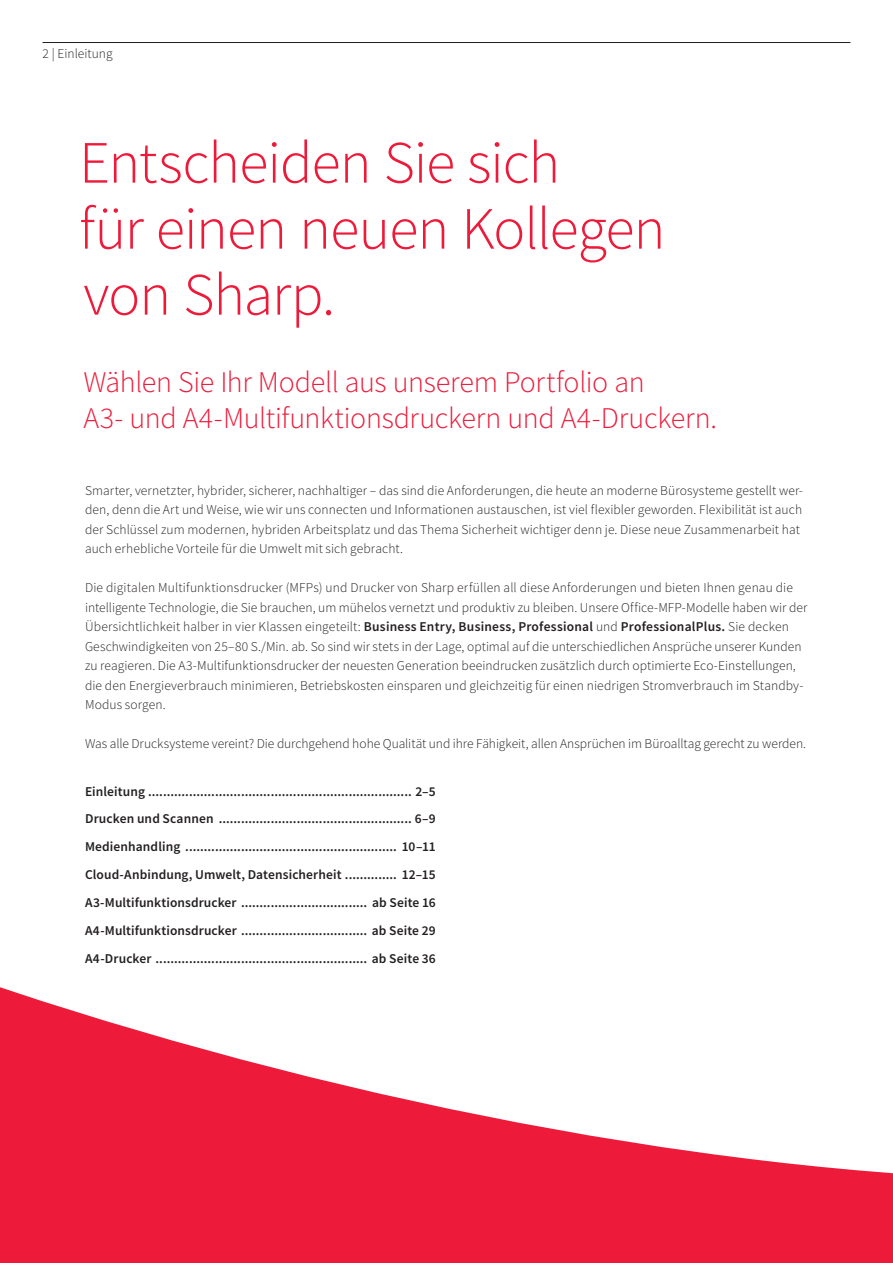
<style>
.page{position:relative;width:893px;height:1263px;background:#fff}
.page>*{position:absolute;margin:0;border:0;box-sizing:border-box;transform-origin:0 0}
.t1{font:300 60px/66px "Source Sans Pro";letter-spacing:-.015em;color:#ed1a3a}
.t2{font:300 30px/36px "Source Sans Pro";letter-spacing:-.01em;color:#ed1a3a}
.t3{font:300 13.5px/19.5px "Source Sans Pro";letter-spacing:.005em;color:#231f20}
.t4{font:600 13.5px/27.9px "Source Sans Pro";letter-spacing:.005em;color:#231f20;text-align:justify}
.s1{font-weight:600}
</style>
<div class="page">
<svg style="left:0;top:987px;width:893px;height:276px;fill:#ed1a3a"></svg>
<hr style="left:43px;top:42px;width:807px;height:1px;background:#231f20">
<p class="t3" style="left:43px;top:44px;width:72px">2 | Einleitung</p>
<h1 class="t1" style="left:79px;top:130px;width:588px">Entscheiden Sie sich<br>für einen neuen Kollegen von Sharp.</h1>
<h2 class="t2" style="left:83px;top:365px;width:635px">Wählen Sie Ihr Modell aus unserem Portfolio an<br>A3- und A4-Multifunktionsdruckern und A4-Druckern.</h2>
<p class="t3" style="left:85px;top:480px;width:719px">Smarter, vernetzter, hybrider, sicherer, nachhaltiger – das sind die Anforderungen, die heute an moderne Bürosysteme gestellt wer&shy;den, denn die Art und Weise, wie wir uns connecten und Informationen austauschen, ist viel flexibler geworden. Flexibilität ist auch der Schlüssel zum modernen, hybriden Arbeitsplatz und das Thema Sicherheit wichtiger denn je. Diese neue Zusammenarbeit hat auch erhebliche Vorteile für die Umwelt mit sich gebracht.</p>
<p class="t3" style="left:85px;top:578px;width:724px">Die digitalen Multifunktionsdrucker (MFPs) und Drucker von Sharp erfüllen all diese Anforderungen und bieten Ihnen genau die intelligente Technologie, die Sie brauchen, um mühelos vernetzt und produktiv zu bleiben. Unsere Office-MFP-Modelle haben wir der Übersichtlichkeit halber in vier Klassen eingeteilt: <span class="s1">Business Entry, Business, Professional</span> und <span class="s1">ProfessionalPlus.</span> Sie decken Geschwindigkeiten von 25–80 S./Min. ab. So sind wir stets in der Lage, optimal auf die unterschiedlichen Ansprüche unserer Kunden zu reagieren. Die A3-Multifunktionsdrucker der neuesten Generation beeindrucken zusätzlich durch optimierte Eco-Einstellungen, die den Energieverbrauch minimieren, Betriebskosten einsparen und gleichzeitig für einen niedrigen Stromverbrauch im Standby-Modus sorgen.</p>
<p class="t3" style="left:85px;top:734px;width:723px">Was alle Drucksysteme vereint? Die durchgehend hohe Qualität und ihre Fähigkeit, allen Ansprüchen im Büroalltag gerecht zu werden.</p>
<p class="t4" style="left:85px;top:777px;width:352px">Einleitung ....................................................................... 2–5<br>Drucken und Scannen .................................................... 6–9<br>Medienhandling ......................................................... 10–11<br>Cloud-Anbindung, Umwelt, Datensicherheit .............. 12–15<br>A3-Multifunktionsdrucker .................................. ab Seite 16<br>A4-Multifunktionsdrucker .................................. ab Seite 29<br>A4-Drucker ......................................................... ab Seite 36</p>
</div>
